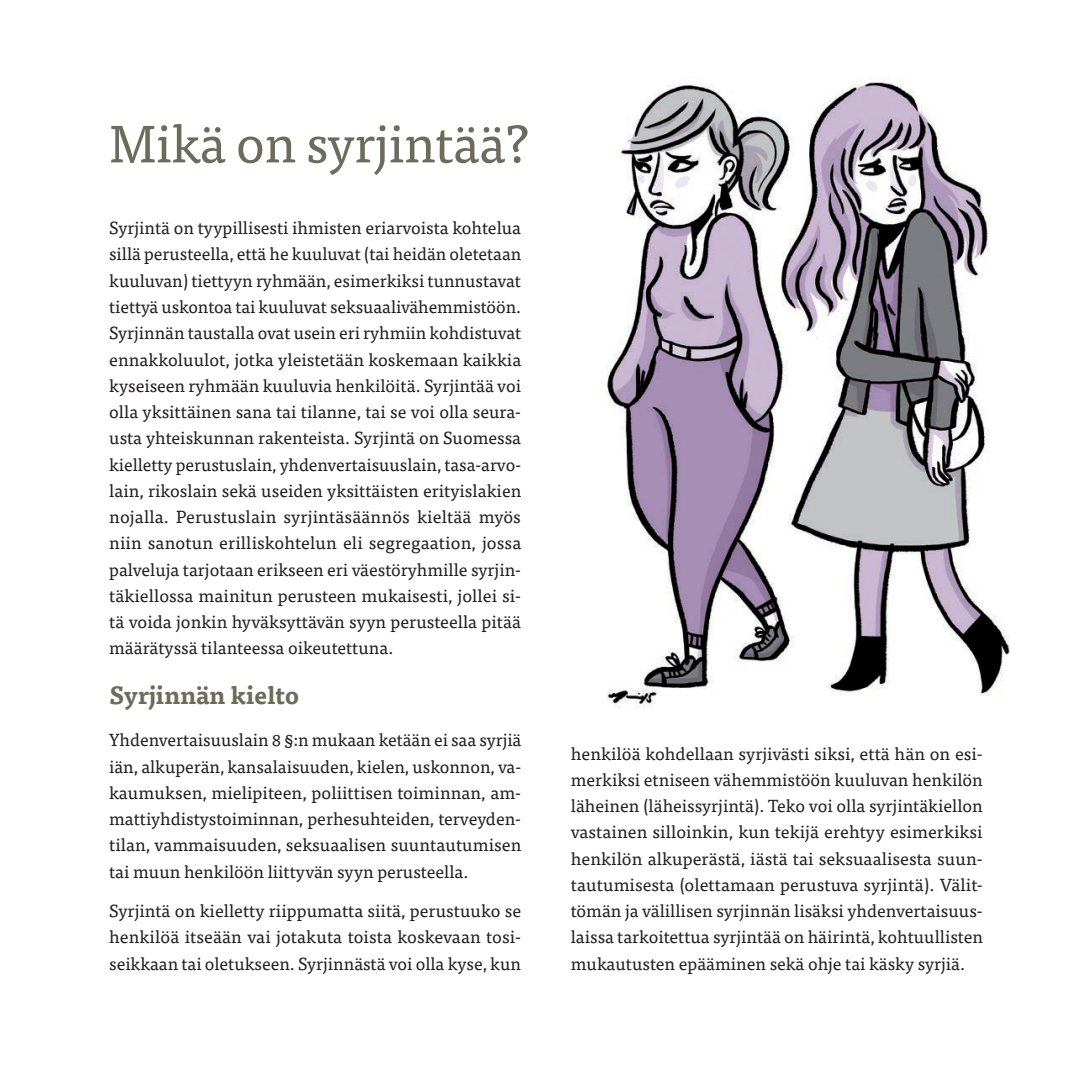
<style>
.page{position:relative;width:1092px;height:1092px;background:#fff}
.page>*{position:absolute;margin:0;border:0;box-sizing:border-box;transform-origin:0 0}
.otsikko{font:52.5px "Tisa Pro";letter-spacing:-.01em;color:#6d6c5c}
.väliotsikko{font:700 24.5px "Tisa Pro";color:#6d6c5c}
.leipä{font:17.5px/26.2px "Tisa Pro";color:#231f20;text-align:justify}
</style>
<div class="page">
<img style="left:606px;top:80px;width:404px;height:629px">
<p class="otsikko" style="left:109px;top:105px;width:421px">Mikä on syrjintää?</p>
<p class="leipä" style="left:109px;top:214px;width:413px">Syrjintä on tyypillisesti ihmisten eriarvoista kohtelua sillä perusteella, että he kuuluvat (tai heidän oletetaan kuuluvan) tiettyyn ryhmään, esimerkiksi tunnustavat tiettyä uskontoa tai kuuluvat seksuaalivähemmistöön.<br>Syrjinnän taustalla ovat usein eri ryhmiin kohdistuvat ennakkoluulot, jotka yleistetään koskemaan kaikkia kyseiseen ryhmään kuuluvia henkilöitä. Syrjintää voi olla yksittäinen sana tai tilanne, tai se voi olla seura&shy;usta yhteiskunnan rakenteista. Syrjintä on Suomessa kielletty perustuslain, yhdenvertaisuuslain, tasa-arvo&shy;lain, rikoslain sekä useiden yksittäisten erityislakien nojalla. Perustuslain syrjintäsäännös kieltää myös niin sanotun erilliskohtelun eli segregaation, jossa palveluja tarjotaan erikseen eri väestöryhmille syrjin&shy;täkiellossa mainitun perusteen mukaisesti, jollei si&shy;tä voida jonkin hyväksyttävän syyn perusteella pitää määrätyssä tilanteessa oikeutettuna.</p>
<p class="väliotsikko" style="left:109px;top:675px;width:191px">Syrjinnän kielto</p>
<p class="leipä" style="left:109px;top:726px;width:414px">Yhdenvertaisuuslain 8 §:n mukaan ketään ei saa syrjiä iän, alkuperän, kansalaisuuden, kielen, uskonnon, va&shy;kaumuksen, mielipiteen, poliittisen toiminnan, am&shy;mattiyhdistystoiminnan, perhesuhteiden, terveyden&shy;tilan, vammaisuuden, seksuaalisen suuntautumisen tai muun henkilöön liittyvän syyn perusteella.</p>
<p class="leipä" style="left:109px;top:896px;width:413px">Syrjintä on kielletty riippumatta siitä, perustuuko se henkilöä itseään vai jotakuta toista koskevaan tosi&shy;seikkaan tai oletukseen. Syrjinnästä voi olla kyse, kun</p>
<p class="leipä" style="left:570px;top:739px;width:413px">henkilöä kohdellaan syrjivästi siksi, että hän on esi&shy;merkiksi etniseen vähemmistöön kuuluvan henkilön läheinen (läheissyrjintä). Teko voi olla syrjintäkiellon vastainen silloinkin, kun tekijä erehtyy esimerkiksi henkilön alkuperästä, iästä tai seksuaalisesta suun&shy;tautumisesta (olettamaan perustuva syrjintä). Välit&shy;tömän ja välillisen syrjinnän lisäksi yhdenvertaisuus&shy;laissa tarkoitettua syrjintää on häirintä, kohtuullisten mukautusten epääminen sekä ohje tai käsky syrjiä.</p>
</div>
